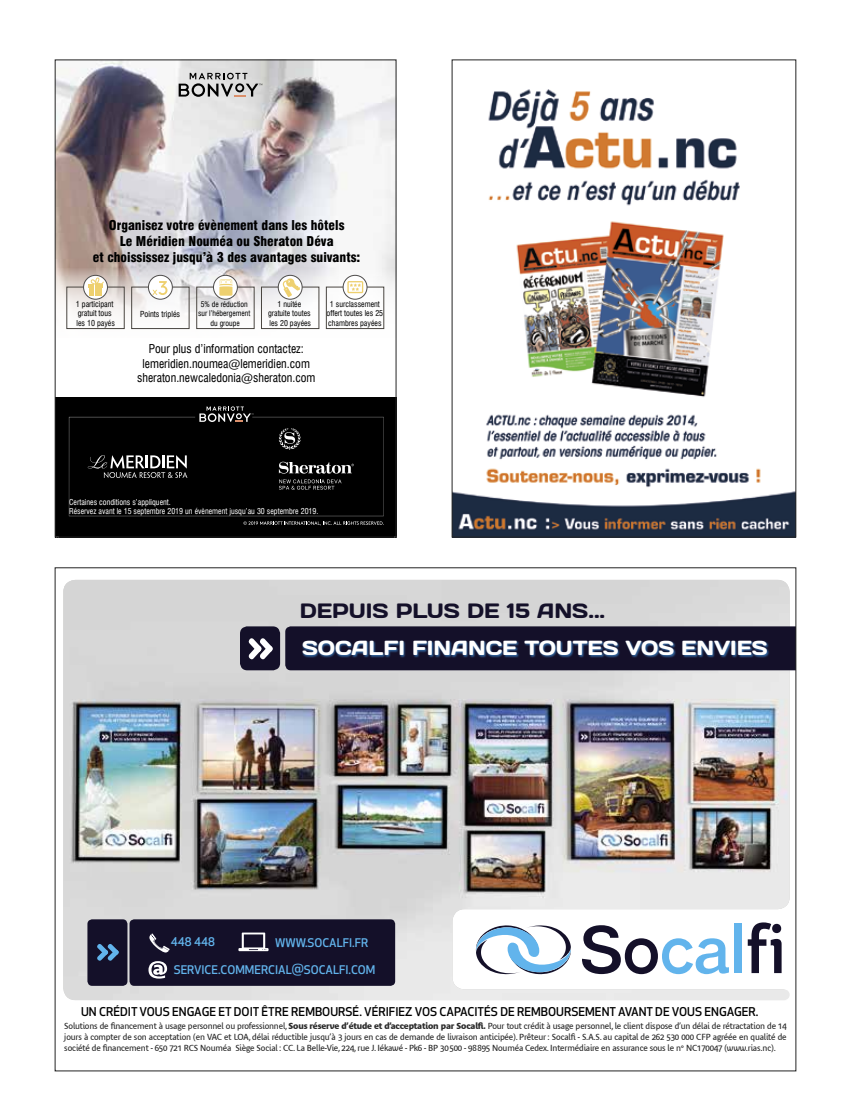
<style>
.page{position:relative;width:851px;height:1106px;background:#fff}
.page>*{position:absolute;margin:0;border:0;box-sizing:border-box;transform-origin:0 0}
.t1{font:20.7px "Days";color:#141029}
.t2{font:20.25px "Days";color:#fff}
.t3{font:900 condensed 13.2px/15.9px "Swiss 721 BT";color:#000;text-align:center}
.t4{font:condensed 11.85px/14.2px "Swiss 721 BT";color:#000;text-align:center}
.t5{font:500 11.85px "Apex New";color:#000}
.t6{font:500 11.7px "Apex New";color:#62b4ec}
.t7{font:8.85px/10.8px "Bienvenue TT";letter-spacing:-.02em;color:#000;text-align:justify}
.t8{font:condensed 8.1px "Swiss 721 BT";color:#000}
.t9{font:condensed 7.95px/9.6px "Swiss 721 BT";color:#000;text-align:center}
.t10{font:condensed 7.95px/9.6px "Swiss 721 BT";color:#fff}
.t11{font:condensed 7.65px/9.1px "Swiss 721 BT";color:#000;text-align:center}
.s1{font-weight:700}
</style>
<div class="page">
<img style="left:63px;top:580px;width:731px;height:420px">
<div style="left:129px;top:919px;width:266px;height:66px;background:#141029;border-radius:5px"></div>
<div style="left:87px;top:919px;width:40px;height:66px;background:#141029;border-radius:5px"></div>
<svg style="left:97px;top:944px;width:22px;height:17px"></svg>
<svg style="left:149px;top:933px;width:20px;height:19px"></svg>
<svg style="left:238px;top:932px;width:30px;height:19px"></svg>
<svg style="left:148px;top:961px;width:19px;height:17px"></svg>
<svg style="left:781px;top:981px;width:13px;height:19px"></svg>
<img style="left:57px;top:61px;width:337px;height:187px">
<svg style="left:57px;top:248px;width:337px;height:82px"></svg>
<svg style="left:179px;top:73px;width:83px;height:24px;background:#a5a4a3"></svg>
<div style="left:55px;top:397px;width:341px;height:140px;background:#000"></div>
<div style="left:196px;top:287px;width:58px;height:42px;border:1px solid #494540"></div>
<svg style="left:213px;top:275px;width:24px;height:24px"></svg>
<div style="left:213px;top:275px;width:24px;height:24px;border:1px solid #4e4c4b;border-radius:50%"></div>
<svg style="left:219px;top:279px;width:13px;height:17px"></svg>
<div style="left:67px;top:287px;width:57px;height:42px;border:1px solid #494540"></div>
<svg style="left:84px;top:275px;width:23px;height:24px"></svg>
<div style="left:83px;top:275px;width:25px;height:24px;border:1px solid #4e4c4b;border-radius:50%"></div>
<svg style="left:88px;top:277px;width:16px;height:19px"></svg>
<div style="left:131px;top:287px;width:58px;height:42px;border:1px solid #494540"></div>
<svg style="left:148px;top:275px;width:24px;height:24px"></svg>
<div style="left:148px;top:275px;width:24px;height:24px;border:1px solid #4e4c4b;border-radius:50%"></div>
<svg style="left:152px;top:281px;width:15px;height:14px"></svg>
<div style="left:261px;top:287px;width:58px;height:42px;border:1px solid #494540"></div>
<svg style="left:278px;top:275px;width:24px;height:24px"></svg>
<div style="left:278px;top:275px;width:24px;height:24px;border:1px solid #4e4c4b;border-radius:50%"></div>
<svg style="left:282px;top:278px;width:18px;height:19px"></svg>
<div style="left:326px;top:287px;width:58px;height:42px;border:1px solid #494540"></div>
<svg style="left:343px;top:275px;width:24px;height:24px"></svg>
<div style="left:343px;top:275px;width:24px;height:24px;border:1px solid #4e4c4b;border-radius:50%"></div>
<svg style="left:347px;top:281px;width:16px;height:12px"></svg>
<svg style="left:69px;top:406px;width:315px;height:119px"></svg>
<div style="left:55px;top:59px;width:341px;height:478px;border:1px solid #242424"></div>
<img style="left:453px;top:89px;width:341px;height:446px">
<h3 class="t3" style="left:93px;top:217px;width:269px">Organisez votre évènement dans les hôtels<br>Le Méridien Nouméa ou Sheraton Déva<br>et choississez jusqu’à 3 des avantages suivants:</h3>
<p class="t9" style="left:76px;top:299px;width:41px;text-align:left">1 participant gratuit tous les 10 payés</p>
<p class="t11" style="left:198px;top:300px;width:54px">5% de réduction sur l’hébergement du groupe</p>
<p class="t8" style="left:140px;top:309px;width:41px">Points triplés</p>
<p class="t9" style="left:268px;top:299px;width:45px">1 nuitée gratuite toutes les 20 payées</p>
<p class="t9" style="left:326px;top:299px;width:58px">1 surclassement offert toutes les 25 chambres payées</p>
<h3 class="t4" style="left:137px;top:342px;width:180px">Pour plus d’information contactez: lemeridien.noumea@lemeridien.com sheraton.newcaledonia@sheraton.com</h3>
<p class="t10" style="left:69px;top:497px;width:251px">Certaines conditions s’appliquent.<br>Réservez avant le 15 septembre 2019 un évènement jusqu’au 30 septembre 2019.</p>
<h1 class="t1" style="left:300px;top:597px;width:307px">DEPUIS PLUS DE 15 ANS...</h1>
<h2 class="t2" style="left:302px;top:635px;width:467px">SOCALFI FINANCE TOUTES VOS ENVIES</h2>
<h3 class="t6" style="left:171px;top:933px;width:45px">448 448</h3>
<h3 class="t6" style="left:275px;top:934px;width:95px">WWW.SOCALFI.FR</h3>
<h3 class="t6" style="left:174px;top:961px;width:203px">SERVICE.COMMERCIAL@SOCALFI.COM</h3>
<h3 class="t5" style="left:81px;top:1003px;width:678px">UN CRÉDIT VOUS ENGAGE ET DOIT ÊTRE REMBOURSÉ. VÉRIFIEZ VOS CAPACITÉS DE REMBOURSEMENT AVANT DE VOUS ENGAGER.</h3>
<p class="t7" style="left:64px;top:1020px;width:723px">Solutions de financement à usage personnel ou professionnel, <span class="s1">Sous réserve d’étude et d’acceptation par Socalfi.</span> Pour tout crédit à usage personnel, le client dispose d’un délai de rétractation de 14 jours à compter de son acceptation (en VAC et LOA, délai réductible jusqu’à 3 jours en cas de demande de livraison anticipée). Prêteur : Socalfi - S.A.S. au capital de 262 530 000 CFP agréée en qualité de société de financement - 650 721 RCS Nouméa Siège Social : CC. La Belle-Vie, 224, rue J. Iékawé - Pk6 - BP 30500 - 98895 Nouméa Cedex. Intermédiaire en assurance sous le n° NC170047 (www.rias.nc).</p>
</div>
